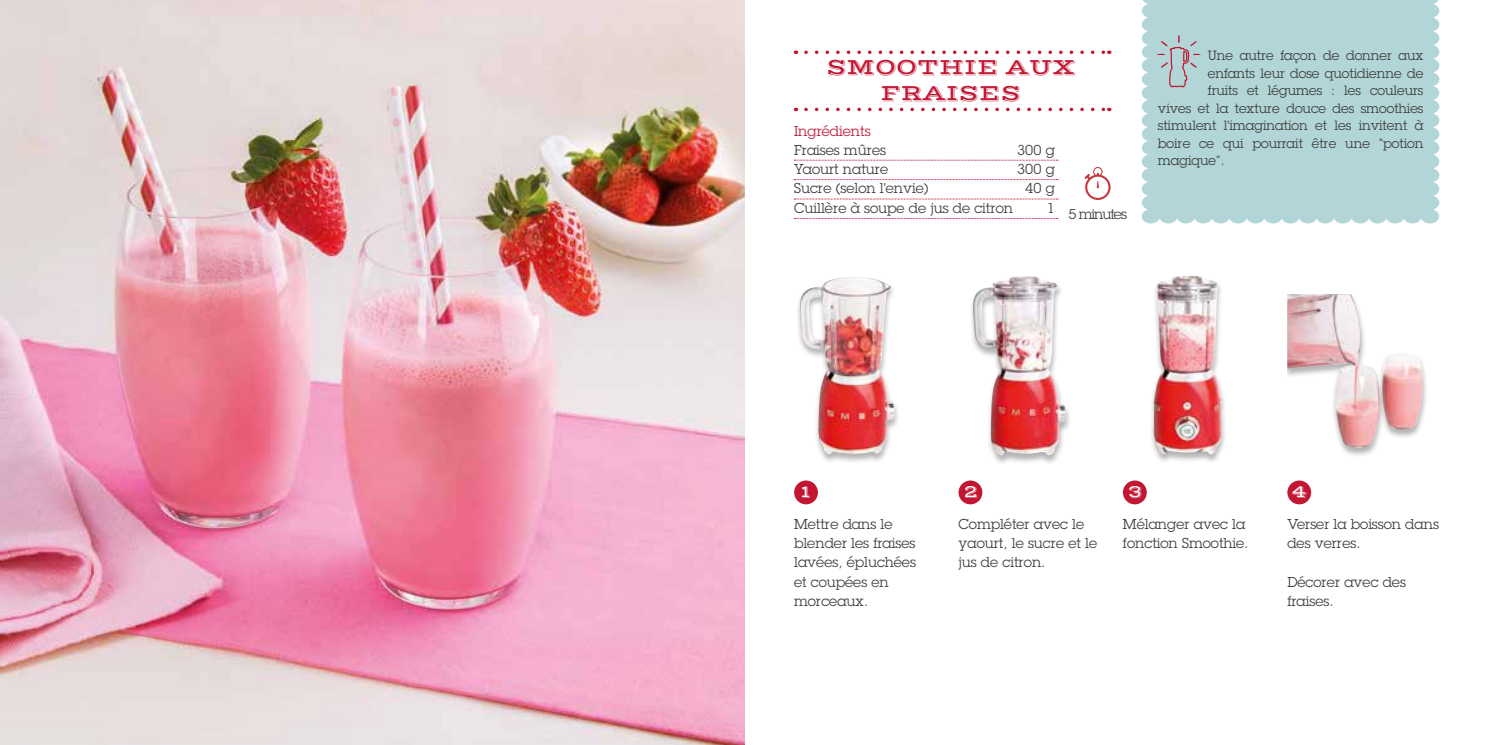
<style>
.page{position:relative;width:1489px;height:745px;background:#fff}
.page>*{position:absolute;margin:0;border:0;box-sizing:border-box;transform-origin:0 0}
.t1{font:22.75px/26.2px "Vast Shadow";color:#c31632;text-align:center}
.t2{font:17.5px "Vast Shadow";color:#fff}
.t3{font:14px/19.2px "Lubalin Graph";color:#3c3c3b}
.t4{font:14px "Lubalin Graph";color:#c31632}
.t5{font:14px "Lubalin Graph";letter-spacing:-.07em;color:#3c3c3b}
.t6{font:13.12px "Lubalin Graph";color:#3c3c3b}
</style>
<div class="page">
<img style="left:0;top:0;width:744px;height:744px">
<div style="left:794px;top:480px;width:24px;height:24px;background:#c31632;border-radius:50%"></div>
<div style="left:958px;top:480px;width:24px;height:24px;background:#c31632;border-radius:50%"></div>
<div style="left:1122px;top:480px;width:24px;height:24px;background:#c31632;border-radius:50%"></div>
<div style="left:1287px;top:480px;width:23px;height:24px;background:#c31632;border-radius:50%"></div>
<svg style="left:806px;top:50px;width:303px;height:4px"></svg>
<svg style="left:806px;top:108px;width:303px;height:3px"></svg>
<div style="left:1141px;top:0;width:298px;height:223px;background:#b2d5d7"></div>
<div style="left:968px;top:275px;width:103px;height:188px;background:#000;opacity:.3"></div>
<img style="left:973px;top:276px;width:93px;height:180px">
<div style="left:795px;top:276px;width:105px;height:187px;background:#000;opacity:.3"></div>
<img style="left:799px;top:277px;width:96px;height:179px">
<div style="left:1148px;top:275px;width:79px;height:188px;background:#000;opacity:.3"></div>
<img style="left:1153px;top:275px;width:68px;height:179px">
<div style="left:1287px;top:294px;width:141px;height:164px;background:#000;opacity:.3"></div>
<img style="left:1287px;top:294px;width:136px;height:156px">
<svg style="left:794px;top:160px;width:263px;height:1px"></svg>
<svg style="left:794px;top:179px;width:263px;height:1px"></svg>
<svg style="left:794px;top:198px;width:263px;height:1px"></svg>
<svg style="left:794px;top:218px;width:263px;height:1px"></svg>
<svg style="left:1157px;top:35px;width:43px;height:53px;background:#b3c1c5"></svg>
<svg style="left:1084px;top:167px;width:26px;height:33px"></svg>
<h1 class="t1" style="left:826px;top:54px;width:250px">SMOOTHIE AUX<br>FRAISES</h1>
<p class="t4" style="left:794px;top:122px;width:78px">Ingrédients</p>
<p class="t3" style="left:794px;top:140px;width:93px">Fraises mûres</p>
<p class="t3" style="left:1017px;top:140px;width:39px">300 g</p>
<p class="t3" style="left:794px;top:159px;width:96px">Yaourt nature</p>
<p class="t3" style="left:1017px;top:159px;width:39px">300 g</p>
<p class="t3" style="left:794px;top:178px;width:136px">Sucre (selon l'envie)</p>
<p class="t3" style="left:1025px;top:178px;width:31px">40 g</p>
<p class="t3" style="left:794px;top:198px;width:220px">Cuillère à soupe de jus de citron</p>
<p class="t3" style="left:1046px;top:198px;width:10px">1</p>
<p class="t5" style="left:1068px;top:205px;width:60px">5 minutes</p>
<p class="t6" style="left:1207px;top:47px;width:217px">Une autre façon de donner aux</p>
<p class="t6" style="left:1207px;top:65px;width:217px">enfants leur dose quotidienne de</p>
<p class="t6" style="left:1207px;top:82px;width:217px">fruits et légumes : les couleurs</p>
<p class="t6" style="left:1157px;top:100px;width:267px">vives et la texture douce des smoothies</p>
<p class="t6" style="left:1157px;top:117px;width:267px">stimulent l'imagination et les invitent à</p>
<p class="t6" style="left:1157px;top:135px;width:267px">boire ce qui pourrait être une “potion</p>
<p class="t6" style="left:1157px;top:152px;width:68px">magique”.</p>
<p class="t2" style="left:800px;top:480px;width:11px">1</p>
<p class="t2" style="left:964px;top:481px;width:15px">2</p>
<p class="t2" style="left:1127px;top:481px;width:16px">3</p>
<p class="t2" style="left:1292px;top:480px;width:16px">4</p>
<p class="t3" style="left:794px;top:514px;width:123px">Mettre dans le blender les fraises lavées, épluchées et coupées en morceaux.</p>
<p class="t3" style="left:958px;top:514px;width:140px">Compléter avec le yaourt, le sucre et le jus de citron.</p>
<p class="t3" style="left:1122px;top:514px;width:127px">Mélanger avec la fonction Smoothie.</p>
<p class="t3" style="left:1287px;top:514px;width:153px">Verser la boisson dans des verres.</p>
<p class="t3" style="left:1287px;top:571px;width:120px">Décorer avec des fraises.</p>
</div>
